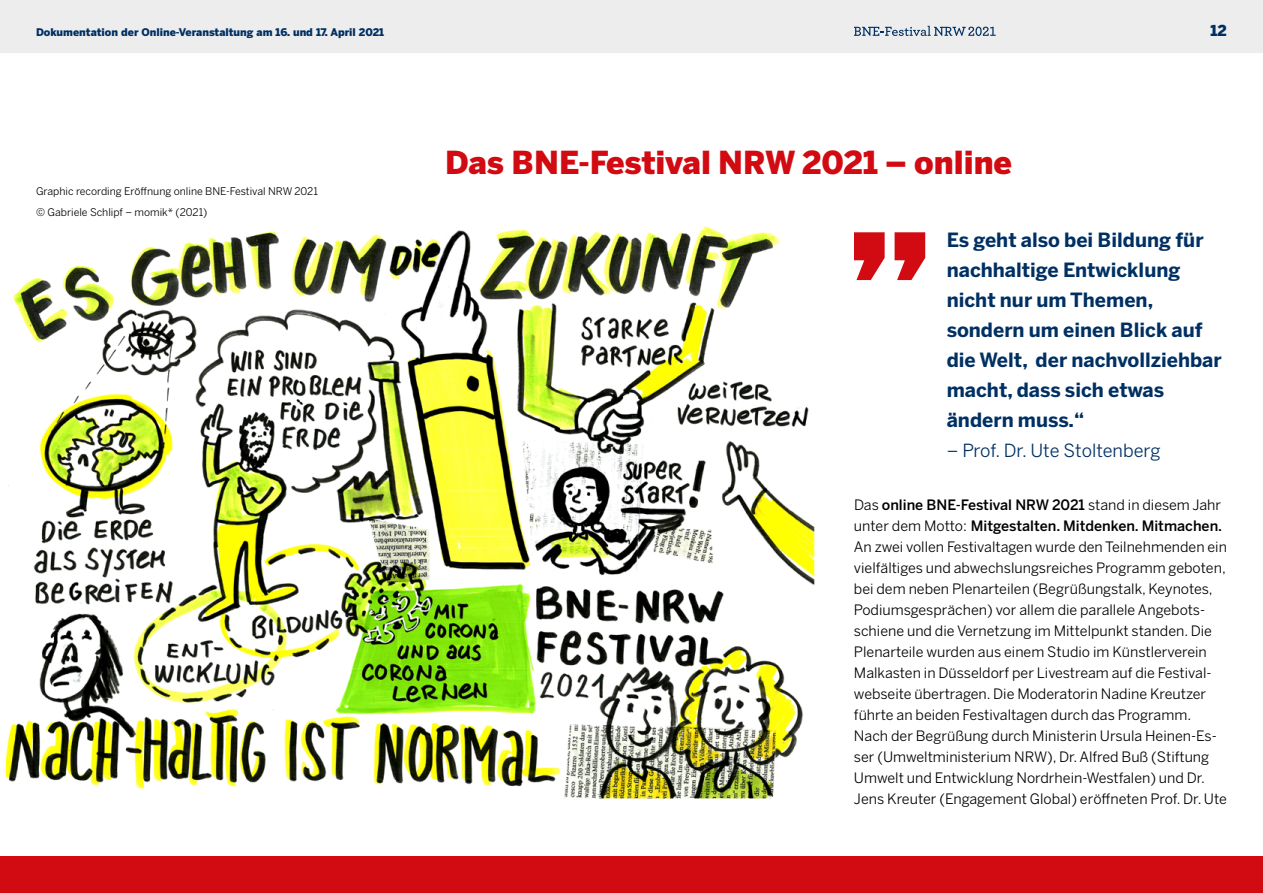
<style>
.page{position:relative;width:1263px;height:893px;background:#fff}
.page>*{position:absolute;margin:0;border:0;box-sizing:border-box;transform-origin:0 0}
.t1{font:900 31.5px "Benton Sans";color:#d20a11}
.t2{font:700 19.5px/30px "Benton Sans";color:#003063}
.t3{font:18px "Benton Sans";letter-spacing:-.01em;color:#003063}
.t4{font:900 15px "Benton Sans";color:#003063}
.t5{font:14.25px/21px "Benton Sans";color:#000}
.t6{font:10.5px/21px "Benton Sans";color:#000}
.t7{font:900 10.5px "Benton Sans";color:#003063}
.s1{font-weight:500}
</style>
<div class="page">
<div style="left:0;top:0;width:1263px;height:53px;background:#ededed"></div>
<svg style="left:854px;top:26px;width:142px;height:10px"></svg>
<div style="left:0;top:857px;width:1263px;height:36px;background:#d20a11"></div>
<img style="left:5px;top:226px;width:810px;height:573px">
<svg style="left:854px;top:232px;width:71px;height:48px"></svg>
<p class="t7" style="left:36px;top:26px;width:350px">Dokumentation der Online-Veranstaltung am 16. und 17. April 2021</p>
<p class="t4" style="left:1210px;top:22px;width:18px">12</p>
<p class="t6" style="left:36px;top:181px;width:283px">Graphic recording Eröffnung online BNE-Festival NRW 2021 © Gabriele Schlipf – momik* (2021)</p>
<h1 class="t1" style="left:445px;top:144px;width:569px">Das BNE-Festival NRW 2021 – online</h1>
<h2 class="t2" style="left:947px;top:224px;width:277px">Es geht also bei Bildung für nachhaltige Entwicklung nicht nur um Themen, sondern um einen Blick auf die Welt, der nachvollziehbar macht, dass sich etwas ändern muss.“</h2>
<p class="t3" style="left:947px;top:440px;width:215px">– Prof. Dr. Ute Stoltenberg</p>
<p class="t5" style="left:854px;top:494px;width:374px">Das <span class="s1">online BNE-Festival NRW 2021</span> stand in diesem Jahr unter dem Motto: <span class="s1">Mitgestalten. Mitdenken. Mitmachen.<br></span>An zwei vollen Festivaltagen wurde den Teilnehmenden ein vielfältiges und abwechslungsreiches Programm geboten, bei dem neben Plenarteilen (Begrüßungstalk, Keynotes, Podiumsgesprächen) vor allem die parallele Angebots&shy;schiene und die Vernetzung im Mittelpunkt standen. Die Plenarteile wurden aus einem Studio im Künstlerverein Malkasten in Düsseldorf per Livestream auf die Festival&shy;webseite übertragen. Die Moderatorin Nadine Kreutzer führte an beiden Festivaltagen durch das Programm.<br>Nach der Begrüßung durch Ministerin Ursula Heinen-Es&shy;ser (Umweltministerium NRW), Dr. Alfred Buß (Stiftung Umwelt und Entwicklung Nordrhein-Westfalen) und Dr.<br>Jens Kreuter (Engagement Global) eröffneten Prof. Dr. Ute</p>
</div>
